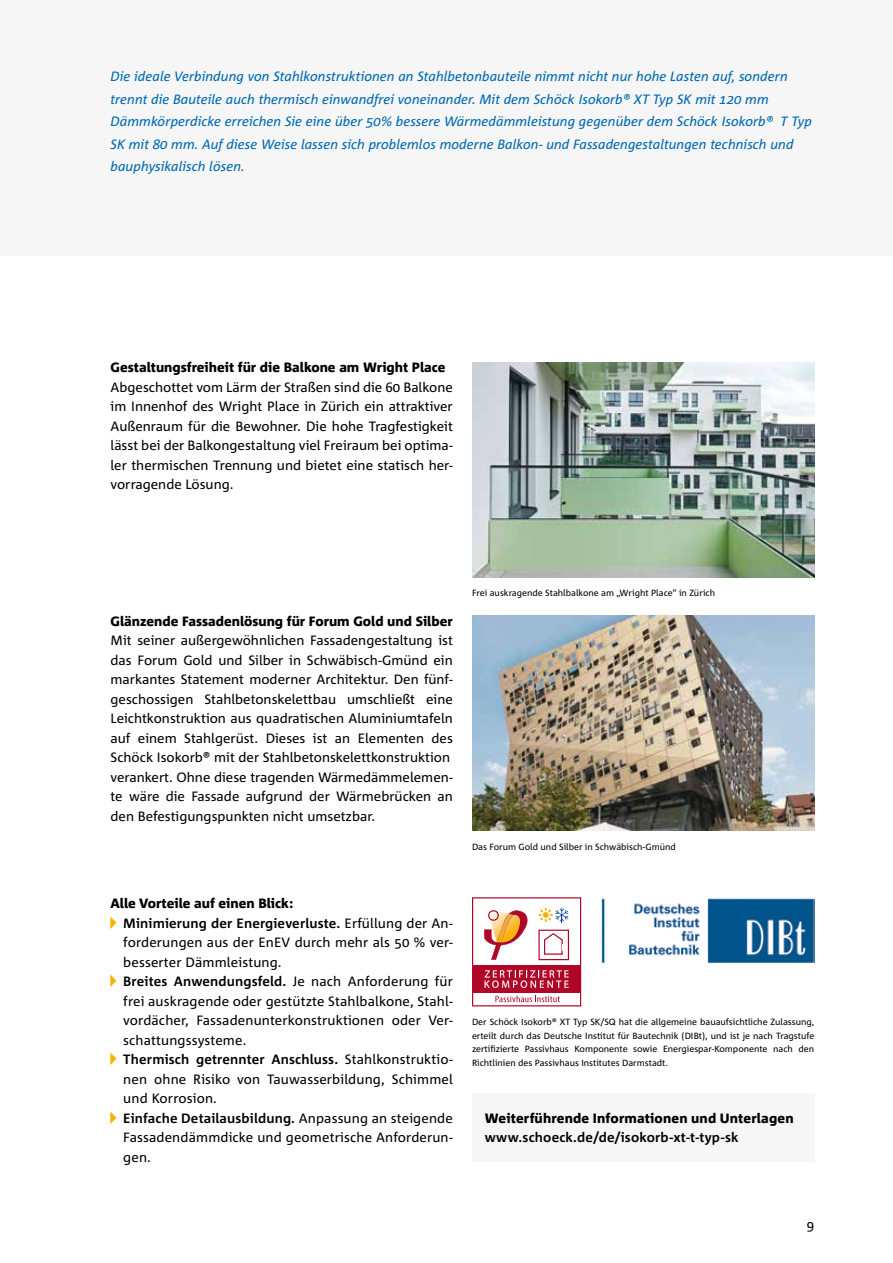
<style>
.page{position:relative;width:893px;height:1263px;background:#fff}
.page>*{position:absolute;margin:0;border:0;box-sizing:border-box;transform-origin:0 0}
.t1{font:13.5px/19.5px "Corpid E1 s";color:#000;text-align:justify}
.t2{font:italic 13.5px/22.5px "Corpid E1 s";color:#006ab3}
.t3{font:800 13.5px "Corpid E1 s";color:#000}
.t4{font:700 13.5px "Corpid E1 s";letter-spacing:.01em;color:#000}
.t5{font:9px/13.5px "Corpid E1 s";color:#000;text-align:justify}
.s1{font-family:"Spe Schoeck";font-size:15px;color:#f9b200}
.s2{font-weight:700}
</style>
<div class="page">
<div style="left:0;top:0;width:893px;height:255px;background:#f6f6f6"></div>
<div style="left:472px;top:1094px;width:342px;height:68px;background:#f6f6f6"></div>
<img style="left:472px;top:616px;width:342px;height:215px">
<img style="left:472px;top:363px;width:342px;height:214px">
<img style="left:601px;top:898px;width:213px;height:65px">
<svg style="left:472px;top:897px;width:109px;height:109px"></svg>
<p class="t2" style="left:111px;top:65px;width:703px">Die ideale Verbindung von Stahlkonstruktionen an Stahlbetonbauteile nimmt nicht nur hohe Lasten auf, sondern trennt die Bauteile auch thermisch einwandfrei voneinander. Mit dem Schöck Isokorb® XT Typ SK mit 120 mm Dämmkörperdicke erreichen Sie eine über 50% bessere Wärmedämmleistung gegenüber dem Schöck Isokorb® T Typ SK mit 80 mm. Auf diese Weise lassen sich problemlos moderne Balkon- und Fassadengestaltungen technisch und bauphysikalisch lösen.</p>
<p class="t3" style="left:111px;top:359px;width:337px">Gestaltungsfreiheit für die Balkone am Wright Place</p>
<p class="t1" style="left:111px;top:377px;width:344px">Abgeschottet vom Lärm der Straßen sind die 60 Balkone im Innenhof des Wright Place in Zürich ein attraktiver Außenraum für die Bewohner. Die hohe Tragfestigkeit lässt bei der Balkongestaltung viel Freiraum bei optima&shy;ler thermischen Trennung und bietet eine statisch her&shy;vorragende Lösung.</p>
<p class="t3" style="left:111px;top:612px;width:344px">Glänzende Fassadenlösung für Forum Gold und Silber</p>
<p class="t1" style="left:111px;top:630px;width:344px;text-align:left">Mit seiner außergewöhnlichen Fassadengestaltung ist das Forum Gold und Silber in Schwäbisch-Gmünd ein markantes Statement moderner Architektur. Den fünf&shy;geschossigen Stahlbetonskelettbau umschließt eine Leichtkonstruktion aus quadratischen Aluminiumtafeln auf einem Stahlgerüst. Dieses ist an Elementen des Schöck Isokorb® mit der Stahlbetonskelettkonstruktion verankert. Ohne diese tragenden Wärmedämmelemen&shy;te wäre die Fassade aufgrund der Wärmebrücken an den Befestigungspunkten nicht umsetzbar.</p>
<p class="t5" style="left:472px;top:586px;width:245px">Frei auskragende Stahlbalkone am „Wright Place“ in Zürich</p>
<p class="t5" style="left:472px;top:840px;width:205px">Das Forum Gold und Silber in Schwäbisch-Gmünd</p>
<p class="t3" style="left:111px;top:895px;width:184px">Alle Vorteile auf einen Blick:</p>
<p class="t1" style="left:123px;top:913px;width:331px;text-indent:-13px"><span class="s1">—</span> <span class="s2">Minimierung der Energieverluste.</span> Erfüllung der An&shy;forderungen aus der EnEV durch mehr als 50 % ver&shy;besserter Dämmleistung.</p>
<p class="t1" style="left:123px;top:971px;width:331px;text-indent:-13px"><span class="s1">—</span> <span class="s2">Breites Anwendungsfeld.</span> Je nach Anforderung für frei auskragende oder gestützte Stahlbalkone, Stahl&shy;vordächer, Fassadenunterkonstruktionen oder Ver&shy;schattungssysteme.</p>
<p class="t1" style="left:123px;top:1049px;width:331px;text-indent:-13px"><span class="s1">—</span> <span class="s2">Thermisch getrennter Anschluss.</span> Stahlkonstruktio&shy;nen ohne Risiko von Tauwasserbildung, Schimmel und Korrosion.</p>
<p class="t1" style="left:123px;top:1108px;width:331px;text-indent:-13px"><span class="s1">—</span> <span class="s2">Einfache Detailausbildung.</span> Anpassung an steigende Fassadendämmdicke und geometrische Anforderun&shy;gen.</p>
<p class="t3" style="left:485px;top:1110px;width:310px">Weiterführende Informationen und Unterlagen</p>
<p class="t5" style="left:472px;top:1015px;width:344px">Der Schöck Isokorb® XT Typ SK/SQ hat die allgemeine bauaufsichtliche Zulassung, erteilt durch das Deutsche Institut für Bautechnik (DIBt), und ist je nach Tragstufe zertifizierte Passivhaus Komponente sowie Energiespar-Komponente nach den Richtlinien des Passivhaus Institutes Darmstadt.</p>
<p class="t4" style="left:485px;top:1129px;width:255px">www.schoeck.de/de/isokorb-xt-t-typ-sk</p>
<p class="t1" style="left:807px;top:1215px;width:9px">9</p>
</div>
